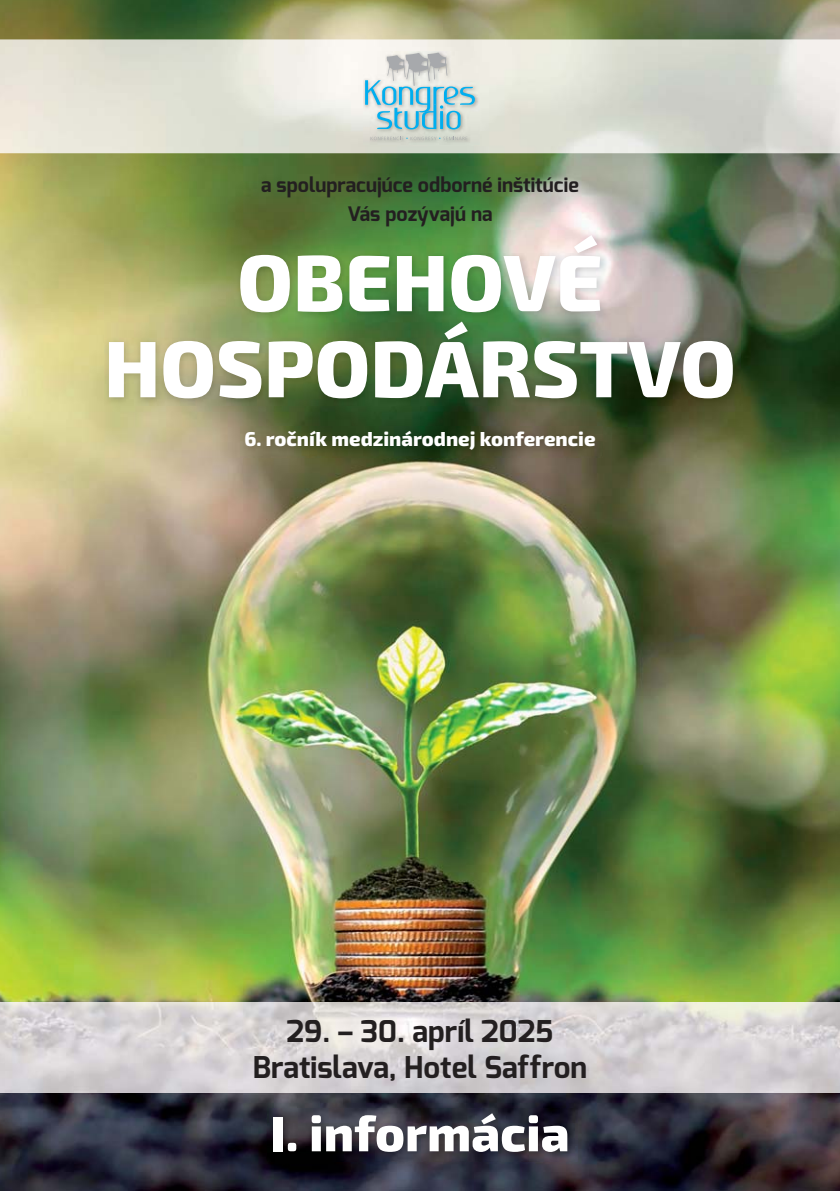
<style>
.page{position:relative;width:840px;height:1191px;background:#fff}
.page>*{position:absolute;margin:0;border:0;box-sizing:border-box;transform-origin:0 0}
.t1{font:800 80px/86px "Exo 2";color:#fff;text-align:center}
.t2{font:800 50px "Exo 2";color:#fff}
.t3{font:700 30px/36px "Exo";color:#231f20;text-align:center}
.t4{font:700 20px/28.2px "Exo";color:#231f20;text-align:center}
.t5{font:800 20px "Exo 2";color:#fff}
</style>
<div class="page">
<img style="left:0;top:0;width:839px;height:1191px">
<img style="left:0;top:40px;width:839px;height:113px">
<img style="left:0;top:1002px;width:839px;height:90px">
<img style="left:363px;top:51px;width:116px;height:93px">
<svg style="left:365px;top:53px;width:109px;height:76px;background:#b7d3d9"></svg>
<svg style="left:370px;top:136px;width:97px;height:4px"></svg>
<img style="left:267px;top:1108px;width:309px;height:53px">
<img style="left:104px;top:231px;width:636px;height:175px">
<img style="left:240px;top:426px;width:362px;height:31px">
<p class="t4" style="left:261px;top:172px;width:319px">a spolupracujúce odborné inštitúcie<br>Vás pozývajú na</p>
<h1 class="t1" style="left:104px;top:249px;width:633px">OBEHOVÉ<br>HOSPODÁRSTVO</h1>
<p class="t5" style="left:244px;top:432px;width:352px">6. ročník medzinárodnej konferencie</p>
<h3 class="t3" style="left:253px;top:1014px;width:335px">29. – 30. apríl 2025<br>Bratislava, Hotel Saffron</h3>
<h2 class="t2" style="left:270px;top:1115px;width:301px">I. informácia</h2>
</div>
